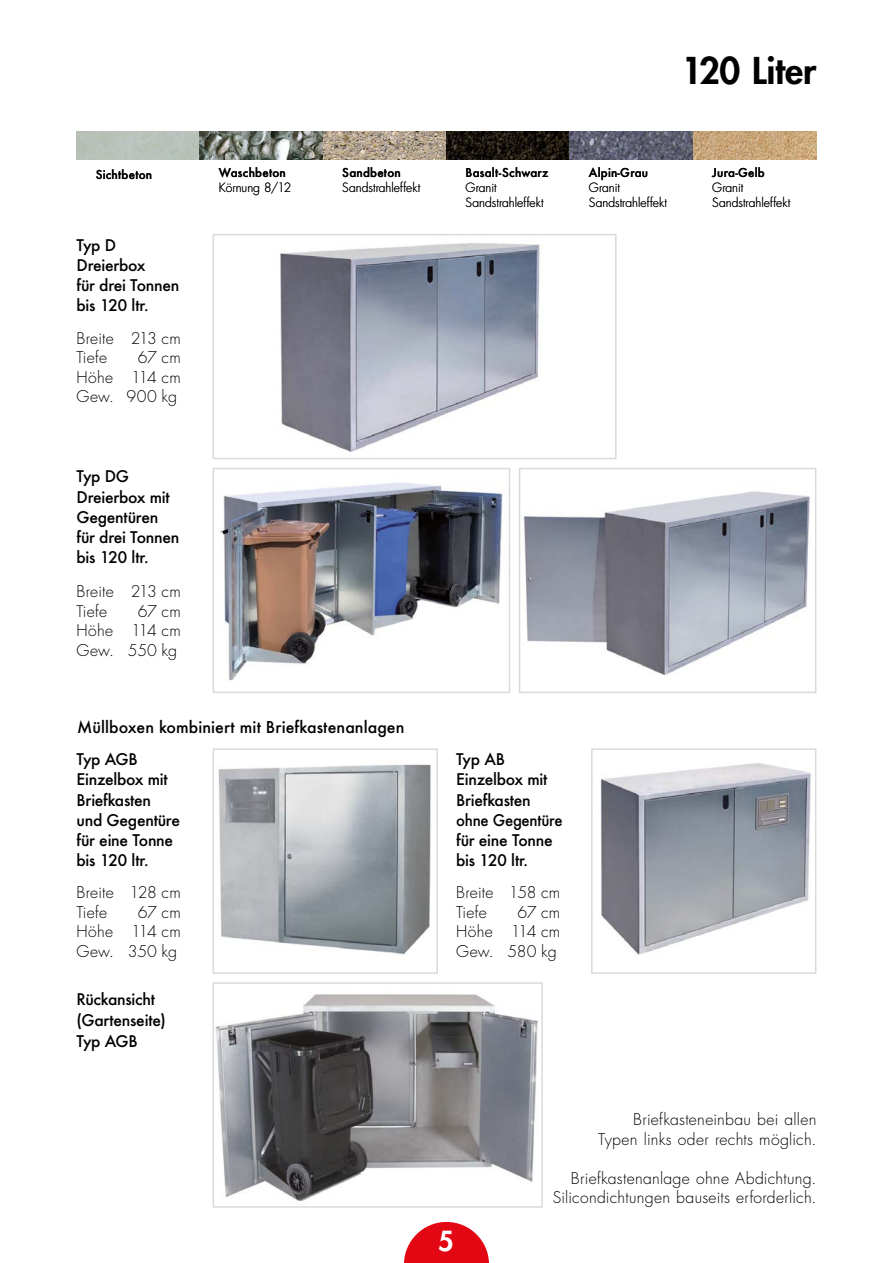
<style>
.page{position:relative;width:893px;height:1263px;background:#fff}
.page>*{position:absolute;margin:0;border:0;box-sizing:border-box;transform-origin:0 0}
.t1{font:800 36px "Futura";letter-spacing:-.01em;color:#000}
.t2{font:800 27px "Futura";color:#fff}
.t3{font:500 18px "Futura";letter-spacing:.005em;color:#000}
.t4{font:500 17.7px/20.2px "Futura";letter-spacing:-.015em;color:#000}
.t5{font:300 15.75px/19.5px "Futura";letter-spacing:.015em;color:#000}
.t6{font:500 13.5px "Futura";letter-spacing:.015em;color:#000}
.t7{font:300 12.45px/15px "Futura";color:#000}
</style>
<div class="page">
<img style="left:77px;top:132px;width:739px;height:27px">
<img style="left:218px;top:482px;width:285px;height:199px">
<div style="left:213px;top:468px;width:297px;height:225px;border:2px solid #dadada"></div>
<img style="left:218px;top:764px;width:213px;height:191px">
<div style="left:213px;top:748px;width:225px;height:226px;border:2px solid #dadada"></div>
<img style="left:600px;top:763px;width:211px;height:192px">
<div style="left:591px;top:748px;width:225px;height:226px;border:2px solid #dadada"></div>
<img style="left:280px;top:243px;width:260px;height:209px">
<div style="left:213px;top:234px;width:404px;height:225px;border:2px solid #dadada"></div>
<svg style="left:404px;top:1222px;width:85px;height:41px"></svg>
<img style="left:216px;top:994px;width:322px;height:207px">
<div style="left:213px;top:982px;width:330px;height:226px;border:2px solid #dadada"></div>
<img style="left:523px;top:491px;width:287px;height:185px">
<div style="left:519px;top:468px;width:297px;height:225px;border:2px solid #dadada"></div>
<h1 class="t1" style="left:681px;top:46px;width:136px">120 Liter</h1>
<p class="t6" style="left:96px;top:167px;width:58px">Sichtbeton</p>
<p class="t6" style="left:219px;top:164px;width:68px">Waschbeton</p>
<p class="t7" style="left:219px;top:180px;width:74px">Körnung 8/12</p>
<p class="t4" style="left:77px;top:235px;width:104px">Typ D<br>Dreierbox<br>für drei Tonnen bis 120 ltr.</p>
<p class="t5" style="left:77px;top:328px;width:106px">Breite 213 cm<br>Tiefe</p>
<p class="t5" style="left:77px;top:348px;width:106px;text-align:justify;text-indent:61px">67 cm Höhe 114 cm Gew. 900 kg</p>
<p class="t6" style="left:342px;top:164px;width:60px">Sandbeton</p>
<p class="t7" style="left:342px;top:180px;width:79px">Sandstrahleffekt</p>
<p class="t6" style="left:466px;top:164px;width:84px">Basalt-Schwarz</p>
<p class="t7" style="left:466px;top:180px;width:79px">Granit<br>Sandstrahleffekt</p>
<p class="t6" style="left:589px;top:164px;width:61px">Alpin-Grau</p>
<p class="t7" style="left:589px;top:180px;width:79px">Granit<br>Sandstrahleffekt</p>
<p class="t6" style="left:712px;top:164px;width:54px">Jura-Gelb</p>
<p class="t7" style="left:712px;top:180px;width:79px">Granit<br>Sandstrahleffekt</p>
<p class="t4" style="left:77px;top:466px;width:104px">Typ DG<br>Dreierbox mit<br>Gegentüren für drei Tonnen bis 120 ltr.</p>
<p class="t5" style="left:77px;top:582px;width:106px">Breite 213 cm<br>Tiefe</p>
<p class="t5" style="left:77px;top:601px;width:106px;text-align:justify;text-indent:61px">67 cm Höhe 114 cm Gew. 550 kg</p>
<p class="t3" style="left:77px;top:716px;width:329px">Müllboxen kombiniert mit Briefkastenanlagen</p>
<p class="t4" style="left:77px;top:749px;width:105px">Typ AGB<br>Einzelbox mit<br>Briefkasten und Gegentüre für eine Tonne bis 120 ltr.</p>
<p class="t5" style="left:77px;top:883px;width:106px">Breite 128 cm<br>Tiefe</p>
<p class="t5" style="left:77px;top:902px;width:106px;text-align:justify;text-indent:61px">67 cm Höhe 114 cm Gew. 350 kg</p>
<p class="t4" style="left:77px;top:989px;width:91px">Rückansicht (Gartenseite)<br>Typ AGB</p>
<p class="t4" style="left:456px;top:749px;width:108px">Typ AB<br>Einzelbox mit<br>Briefkasten ohne Gegentüre für eine Tonne bis 120 ltr.</p>
<p class="t5" style="left:456px;top:883px;width:106px">Breite 158 cm<br>Tiefe</p>
<p class="t5" style="left:456px;top:902px;width:106px;text-align:justify;text-indent:61px">67 cm Höhe 114 cm Gew. 580 kg</p>
<h2 class="t2" style="left:438px;top:1223px;width:17px">5</h2>
<p class="t5" style="left:598px;top:1110px;width:220px;text-align:right">Briefkasteneinbau bei allen<br>Typen links oder rechts möglich.</p>
<p class="t5" style="left:553px;top:1169px;width:265px;text-align:right">Briefkastenanlage ohne Abdichtung.<br>Silicondichtungen bauseits erforderlich.</p>
</div>
